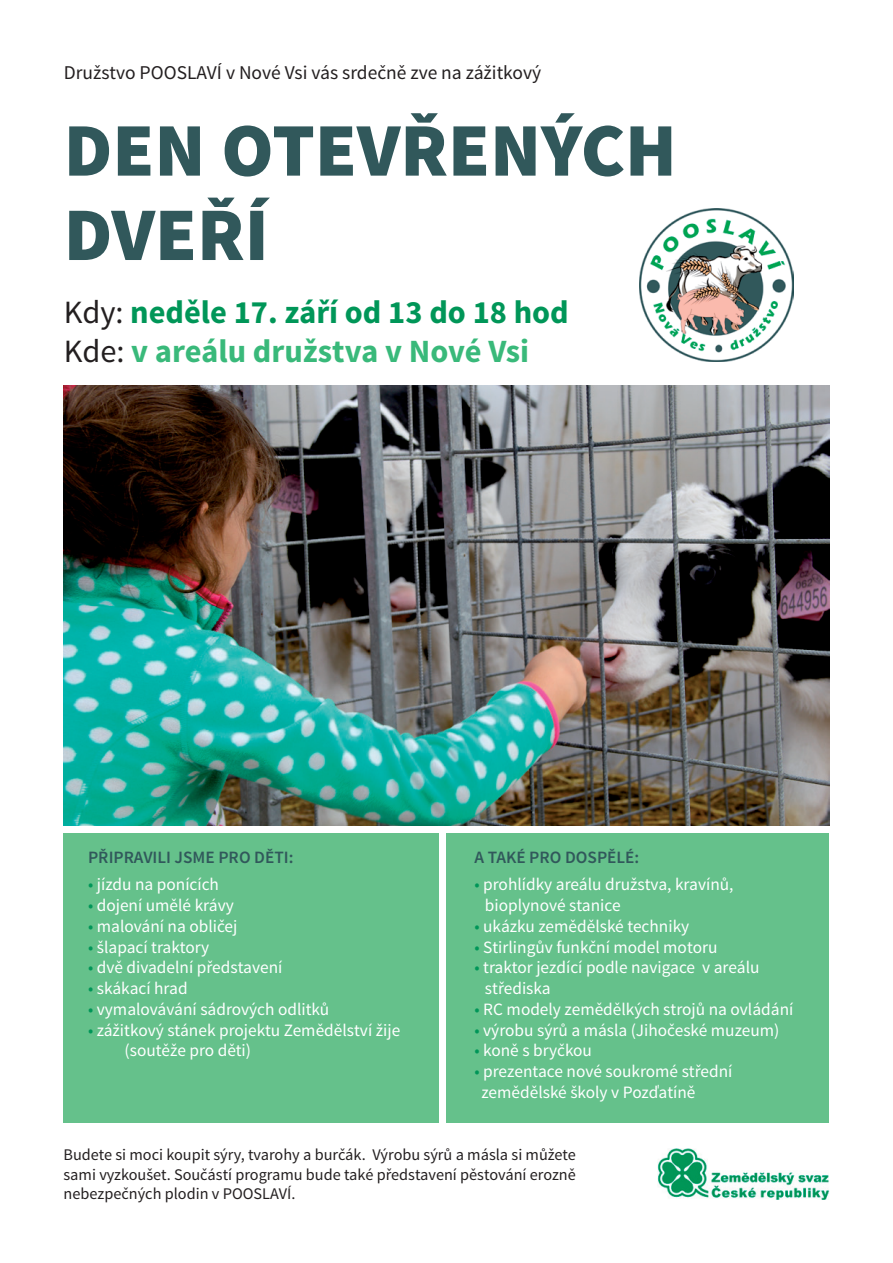
<style>
.page{position:relative;width:893px;height:1263px;background:#fff}
.page>*{position:absolute;margin:0;border:0;box-sizing:border-box;transform-origin:0 0}
.t1{font:900 75.75px/84.3px "Source Sans Pro";color:#31585b}
.t2{font:700 32.4px/39px "Source Sans Pro";color:#009658}
.t3{font:19.5px "Source Sans Pro";color:#231f20}
.t4{font:17.25px/20.7px "Source Sans Pro";color:#fff}
.t5{font:600 17.25px "Source Sans Pro";color:#31585b}
.t6{font:16.2px/19.5px "Source Sans Pro";color:#231f20;text-align:justify}
.s1{font-weight:400;color:#231f20}
.s2{color:#39b97a}
.s3{color:#009658}
</style>
<div class="page">
<img style="left:640px;top:209px;width:153px;height:152px">
<img style="left:64px;top:386px;width:765px;height:440px">
<div style="left:64px;top:833px;width:375px;height:290px;background:#65c18b"></div>
<div style="left:446px;top:833px;width:383px;height:290px;background:#65c18b"></div>
<img style="left:658px;top:1148px;width:172px;height:52px">
<p class="t3" style="left:64px;top:60px;width:479px">Družstvo POOSLAVÍ v Nové Vsi vás srdečně zve na zážitkový</p>
<h1 class="t1" style="left:64px;top:112px;width:614px">DEN OTEVŘENÝCH<br>DVEŘÍ</h1>
<h2 class="t2" style="left:64px;top:294px;width:507px"><span class="s1">Kdy:</span> neděle 17. září od 13 do 18 hod<br><span class="s1">Kde:</span> <span class="s2">v areálu družstva v Nové Vsi</span></h2>
<p class="t5" style="left:88px;top:847px;width:207px">PŘIPRAVILI JSME PRO DĚTI:</p>
<p class="t4" style="left:88px;top:874px;width:132px"><span class="s3">•</span> jízdu na ponících</p>
<p class="t4" style="left:88px;top:895px;width:147px"><span class="s3">•</span> dojení umělé krávy</p>
<p class="t4" style="left:88px;top:916px;width:151px"><span class="s3">•</span> malování na obličej</p>
<p class="t4" style="left:88px;top:937px;width:123px"><span class="s3">•</span> šlapací traktory</p>
<p class="t4" style="left:88px;top:957px;width:196px"><span class="s3">•</span> dvě divadelní představení</p>
<p class="t4" style="left:88px;top:978px;width:101px"><span class="s3">•</span> skákací hrad</p>
<p class="t4" style="left:88px;top:999px;width:243px"><span class="s3">•</span> vymalovávání sádrových odlitků</p>
<p class="t4" style="left:125px;top:1020px;width:277px;text-indent:-36px"><span class="s3">•</span> zážitkový stánek projektu Zemědělství žije (soutěže pro děti)</p>
<p class="t5" style="left:474px;top:847px;width:166px">A TAKÉ PRO DOSPĚLÉ:</p>
<p class="t4" style="left:485px;top:874px;width:250px;text-indent:-10px"><span class="s3">•</span> prohlídky areálu družstva, kravínů, bioplynové stanice</p>
<p class="t4" style="left:474px;top:916px;width:216px"><span class="s3">•</span> ukázku zemědělské techniky</p>
<p class="t4" style="left:474px;top:937px;width:245px"><span class="s3">•</span> Stirlingův funkční model motoru</p>
<p class="t4" style="left:485px;top:957px;width:276px;text-indent:-10px"><span class="s3">•</span> traktor jezdící podle navigace v areálu střediska</p>
<p class="t4" style="left:474px;top:999px;width:320px"><span class="s3">•</span> RC modely zemědělkých strojů na ovládání</p>
<p class="t4" style="left:474px;top:1020px;width:306px"><span class="s3">•</span> výrobu sýrů a másla (Jihočeské muzeum)</p>
<p class="t4" style="left:474px;top:1041px;width:119px"><span class="s3">•</span> koně s bryčkou</p>
<p class="t4" style="left:481px;top:1061px;width:253px;text-indent:-7px"><span class="s3">•</span> prezentace nové soukromé střední zemědělské školy v Pozďatíně</p>
<p class="t6" style="left:64px;top:1145px;width:514px">Budete si moci koupit sýry, tvarohy a burčák. Výrobu sýrů a másla si můžete sami vyzkoušet. Součástí programu bude také představení pěstování erozně nebezpečných plodin v POOSLAVÍ.</p>
</div>
